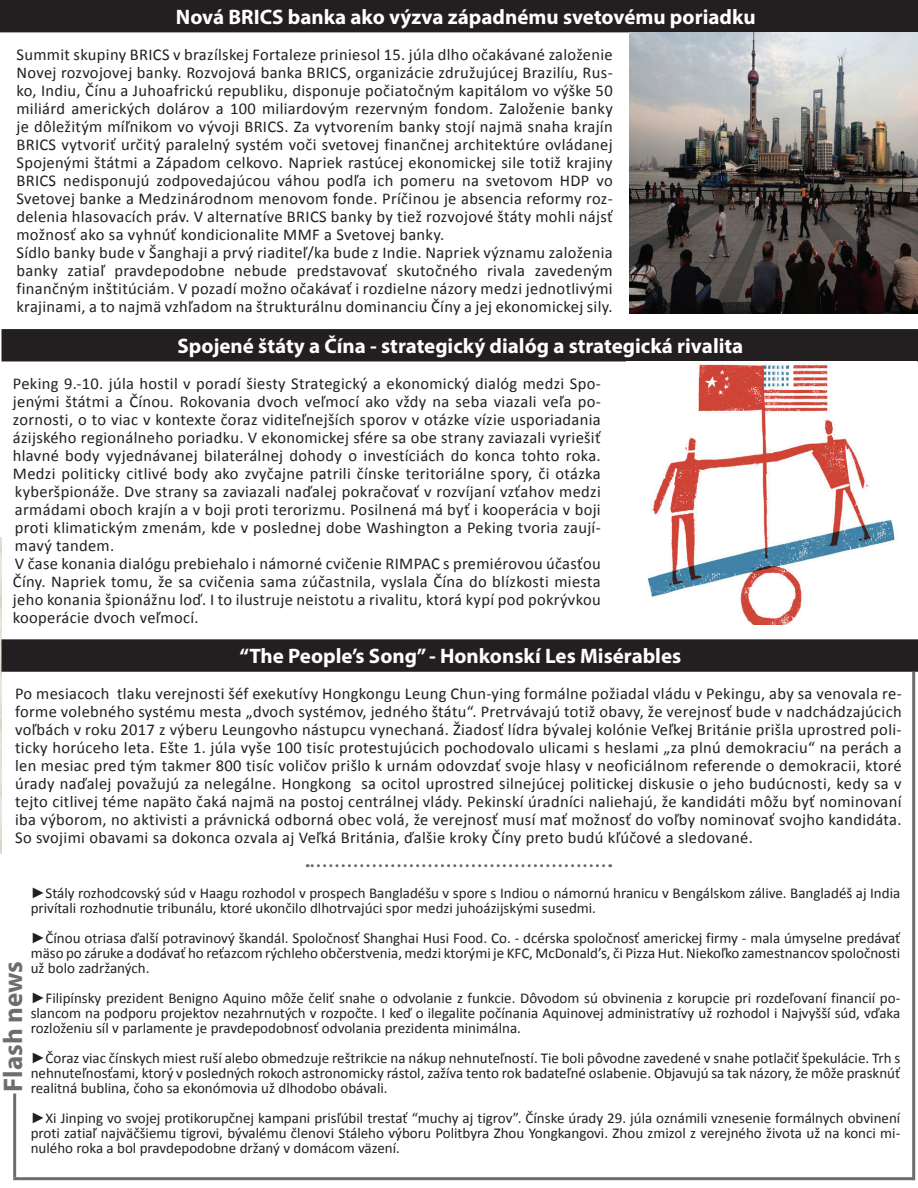
<style>
.page{position:relative;width:918px;height:1188px;background:#fff}
.page>*{position:absolute;margin:0;border:0;box-sizing:border-box;transform-origin:0 0}
.t1{font:700 27px "Myriad Pro";color:#6c6d70}
.t2{font:700 21px "Myriad Pro";color:#fff}
.t3{font:16.5px/18px "Calibri";letter-spacing:.02em;color:#231f20}
.t4{font:15px/15px "Calibri";color:#231f20;text-align:justify}
.s1{font-family:"Times New Roman";font-weight:700}
</style>
<div class="page">
<div style="left:1px;top:1px;width:916px;height:31px;background:#231f20"></div>
<div style="left:0;top:0;width:918px;height:32px;border:2px solid #231f20"></div>
<div style="left:2px;top:329px;width:916px;height:32px;background:#231f20"></div>
<img style="left:629px;top:32px;width:289px;height:281px">
<svg style="left:307px;top:864px;width:297px;height:3px"></svg>
<img style="left:0;top:537px;width:2px;height:316px">
<img style="left:647px;top:364px;width:248px;height:260px">
<hr style="left:13px;top:1177px;width:901px;height:3px;background:#6c6d70">
<hr style="left:13px;top:1094px;width:3px;height:83px;background:#6c6d70">
<hr style="left:912px;top:672px;width:3px;height:508px;background:#6c6d70">
<svg style="left:0;top:0;width:1px;height:31px"></svg>
<div style="left:2px;top:639px;width:916px;height:33px;background:#231f20"></div>
<p class="t2" style="left:176px;top:3px;width:581px">Nová BRICS banka ako výzva západnému svetovému poriadku</p>
<p class="t3" style="left:16px;top:45px;width:598px">Summit skupiny BRICS v brazílskej Fortaleze priniesol 15. júla dlho očakávané založenie Novej rozvojovej banky. Rozvojová banka BRICS, organizácie združujúcej Brazilíu, Rus&shy;ko, Indiu, Čínu a Juhoafrickú republiku, disponuje počiatočným kapitálom vo výške 50 miliárd amerických dolárov a 100 miliardovým rezervným fondom. Založenie banky je dôležitým míľnikom vo vývoji BRICS. Za vytvorením banky stojí najmä snaha krajín BRICS vytvoriť určitý paralelný systém voči svetovej finančnej architektúre ovládanej Spojenými štátmi a Západom celkovo. Napriek rastúcej ekonomickej sile totiž krajiny BRICS nedisponujú zodpovedajúcou váhou podľa ich pomeru na svetovom HDP vo Svetovej banke a Medzinárodnom menovom fonde. Príčinou je absencia reformy roz&shy;delenia hlasovacích práv. V alternatíve BRICS banky by tiež rozvojové štáty mohli nájsť možnosť ako sa vyhnúť kondicionalite MMF a Svetovej banky.<br>Sídlo banky bude v Šanghaji a prvý riaditeľ/ka bude z Indie. Napriek významu založenia banky zatiaľ pravdepodobne nebude predstavovať skutočného rivala zavedeným finančným inštitúciám. V pozadí možno očakávať i rozdielne názory medzi jednotlivými krajinami, a to najmä vzhľadom na štrukturálnu dominanciu Číny a jej ekonomickej sily.</p>
<p class="t2" style="left:177px;top:332px;width:567px">Spojené štáty a Čína - strategický dialóg a strategická rivalita</p>
<p class="t3" style="left:13px;top:374px;width:589px">Peking 9.-10. júla hostil v poradí šiesty Strategický a ekonomický dialóg medzi Spo&shy;jenými štátmi a Čínou. Rokovania dvoch veľmocí ako vždy na seba viazali veľa po&shy;zornosti, o to viac v kontexte čoraz viditeľnejších sporov v otázke vízie usporiadania ázijského regionálneho poriadku. V ekonomickej sfére sa obe strany zaviazali vyriešiť hlavné body vyjednávanej bilaterálnej dohody o investíciách do konca tohto roka.<br>Medzi politicky citlivé body ako zvyčajne patrili čínske teritoriálne spory, či otázka kyberšpionáže. Dve strany sa zaviazali naďalej pokračovať v rozvíjaní vzťahov medzi armádami oboch krajín a v boji proti terorizmu. Posilnená má byť i kooperácia v boji proti klimatickým zmenám, kde v poslednej dobe Washington a Peking tvoria zaují&shy;mavý tandem.<br>V čase konania dialógu prebiehalo i námorné cvičenie RIMPAC s premiérovou účasťou Číny. Napriek tomu, že sa cvičenia sama zúčastnila, vyslala Čína do blízkosti miesta jeho konania špionážnu loď. I to ilustruje neistotu a rivalitu, ktorá kypí pod pokrývkou kooperácie dvoch veľmocí.</p>
<p class="t2" style="left:239px;top:643px;width:443px">“The People’s Song” - Honkonskí Les Misérables</p>
<p class="t3" style="left:15px;top:684px;width:888px;text-align:justify">Po mesiacoch tlaku verejnosti šéf exekutívy Hongkongu Leung Chun-ying formálne požiadal vládu v Pekingu, aby sa venovala re&shy;forme volebného systému mesta „dvoch systémov, jedného štátu“. Pretrvávajú totiž obavy, že verejnosť bude v nadchádzajúcich voľbách v roku 2017 z výberu Leungovho nástupcu vynechaná. Žiadosť lídra bývalej kolónie Veľkej Británie prišla uprostred poli&shy;ticky horúceho leta. Ešte 1. júla vyše 100 tisíc protestujúcich pochodovalo ulicami s heslami „za plnú demokraciu“ na perách a len mesiac pred tým takmer 800 tisíc voličov prišlo k urnám odovzdať svoje hlasy v neoficiálnom referende o demokracii, ktoré úrady naďalej považujú za nelegálne. Hongkong sa ocitol uprostred silnejúcej politickej diskusie o jeho budúcnosti, kedy sa v tejto citlivej téme napäto čaká najmä na postoj centrálnej vlády. Pekinskí úradníci naliehajú, že kandidáti môžu byť nominovaní iba výborom, no aktivisti a právnická odborná obec volá, že verejnosť musí mať možnosť do voľby nominovať svojho kandidáta.<br>So svojimi obavami sa dokonca ozvala aj Veľká Británia, ďalšie kroky Číny preto budú kľúčové a sledované.</p>
<h1 class="t1" style="left:-4px;top:1092px;width:132px;rotate:-90deg">Flash news</h1>
<p class="t4" style="left:31px;top:885px;width:871px"><span class="s1">►</span>Stály rozhodcovský súd v Haagu rozhodol v prospech Bangladéšu v spore s Indiou o námornú hranicu v Bengálskom zálive. Bangladéš aj India privítali rozhodnutie tribunálu, ktoré ukončilo dlhotrvajúci spor medzi juhoázijskými susedmi.</p>
<p class="t4" style="left:31px;top:930px;width:871px"><span class="s1">►</span>Čínou otriasa ďalší potravinový škandál. Spoločnosť Shanghai Husi Food. Co. - dcérska spoločnosť americkej firmy - mala úmyselne predávať mäso po záruke a dodávať ho reťazcom rýchleho občerstvenia, medzi ktorými je KFC, McDonald’s, či Pizza Hut. Niekoľko zamestnancov spoločnosti už bolo zadržaných.</p>
<p class="t4" style="left:31px;top:990px;width:871px"><span class="s1">►</span>Filipínsky prezident Benigno Aquino môže čeliť snahe o odvolanie z funkcie. Dôvodom sú obvinenia z korupcie pri rozdeľovaní financií po&shy;slancom na podporu projektov nezahrnutých v rozpočte. I keď o ilegalite počínania Aquinovej administratívy už rozhodol i Najvyšší súd, vďaka rozloženiu síl v parlamente je pravdepodobnosť odvolania prezidenta minimálna.</p>
<p class="t4" style="left:31px;top:1050px;width:871px"><span class="s1">►</span>Čoraz viac čínskych miest ruší alebo obmedzuje reštrikcie na nákup nehnuteľností. Tie boli pôvodne zavedené v snahe potlačiť špekulácie. Trh s nehnuteľnosťami, ktorý v posledných rokoch astronomicky rástol, zažíva tento rok badateľné oslabenie. Objavujú sa tak názory, že môže prasknúť realitná bublina, čoho sa ekonómovia už dlhodobo obávali.</p>
<p class="t4" style="left:31px;top:1110px;width:871px"><span class="s1">►</span>Xi Jinping vo svojej protikorupčnej kampani prisľúbil trestať “muchy aj tigrov”. Čínske úrady 29. júla oznámili vznesenie formálnych obvinení proti zatiaľ najväčšiemu tigrovi, bývalému členovi Stáleho výboru Politbyra Zhou Yongkangovi. Zhou zmizol z verejného života už na konci mi&shy;nulého roka a bol pravdepodobne držaný v domácom väzení.</p>
</div>
